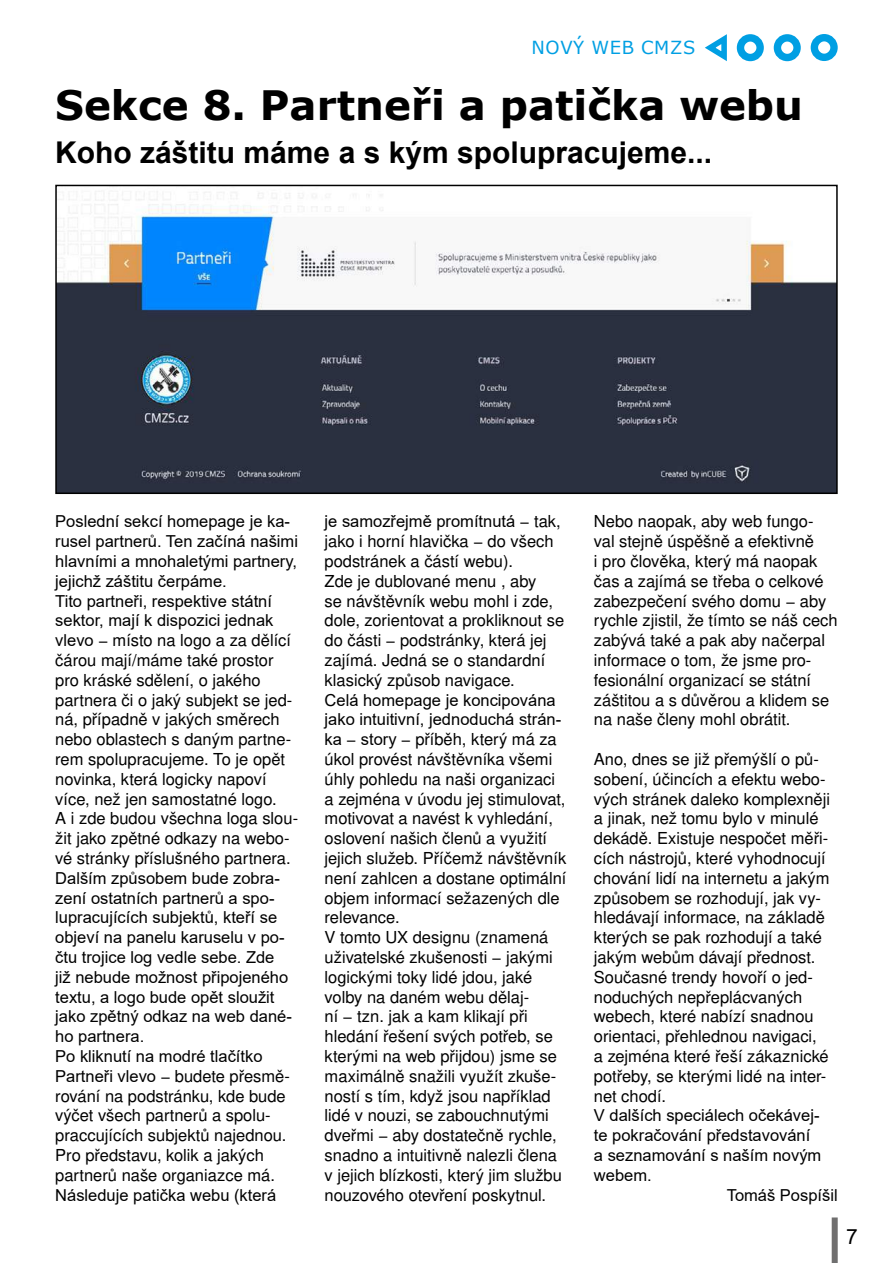
<style>
.page{position:relative;width:893px;height:1263px;background:#fff}
.page>*{position:absolute;margin:0;border:0;box-sizing:border-box;transform-origin:0 0}
.t1{font:700 40.5px "Verdana";color:#000}
.t2{font:700 30px "Arial";color:#000}
.t3{font:21px "Arial";color:#000}
.t4{font:18px "Verdana";letter-spacing:.035em;color:#009fe3}
.t5{font:16.5px/19.8px "Nimbus San L";color:#000}
.t6{font:16.5px/19.8px "Arial";color:#000}
.s1{font-family:"Arial"}
.s2{font-family:"Nimbus San L"}
</style>
<div class="page">
<div style="left:832px;top:1217px;width:6px;height:46px;background:#706f6f"></div>
<div style="left:811px;top:34px;width:27px;height:27px;border:7px solid #009fe3;border-radius:50%"></div>
<div style="left:774px;top:34px;width:27px;height:27px;border:7px solid #009fe3;border-radius:50%"></div>
<div style="left:737px;top:34px;width:27px;height:27px;border:7px solid #009fe3;border-radius:50%"></div>
<svg style="left:705px;top:34px;width:22px;height:27px"></svg>
<img style="left:58px;top:191px;width:777px;height:300px">
<div style="left:55px;top:185px;width:783px;height:309px;border:2px solid #000"></div>
<p class="t4" style="left:531px;top:35px;width:165px">NOVÝ WEB CMZS</p>
<h1 class="t1" style="left:55px;top:77px;width:749px">Sekce 8. Partneři a patička webu</h1>
<h2 class="t2" style="left:55px;top:132px;width:658px">Koho záštitu máme a s kým spolupracujeme...</h2>
<p class="t6" style="left:55px;top:511px;width:244px">Poslední sekcí homepage je ka&shy;rusel partnerů. Ten začíná našimi hlavními a mnohaletými partnery, jejichž záštitu čerpáme.<br>Tito partneři, respektive státní sektor, mají k dispozici jednak</p>
<p class="t5" style="left:55px;top:630px;width:244px"><span class="s1">vlevo</span> − místo na logo a za dělící čárou mají/máme také prostor pro kráské sdělení, o jakého partnera či o jaký subjekt se jed&shy;ná, případně v jakých směrech nebo oblastech s daným partne&shy;rem spolupracujeme. To je opět novinka, která logicky napoví více, než jen samostatné logo.<br>A i zde budou všechna loga slou&shy;žit jako zpětné odkazy na webo&shy;vé stránky příslušného partnera.</p>
<p class="t6" style="left:55px;top:868px;width:238px">Dalším způsobem bude zobra&shy;zení ostatních partnerů a spo&shy;lupracujících subjektů, kteří se objeví na panelu karuselu v po&shy;čtu trojice log vedle sebe. Zde již nebude možnost připojeného textu, a logo bude opět sloužit jako zpětný odkaz na web dané&shy;ho partnera.<br>Po kliknutí na modré tlačítko</p>
<p class="t5" style="left:55px;top:1065px;width:236px"><span class="s1">Partneři vlevo</span> − budete přesmě&shy;rování na podstránku, kde bude výčet všech partnerů a spolu&shy;praccujících subjektů najednou.<br>Pro představu, kolik a jakých partnerů naše organiazce má.</p>
<p class="t6" style="left:55px;top:1185px;width:223px">Následuje patička webu (která</p>
<p class="t6" style="left:325px;top:511px;width:238px">je samozřejmě promítnutá <span class="s2">− tak,</span></p>
<p class="t5" style="left:325px;top:531px;width:241px">jako i horní hlavička − do všech podstránek a částí webu).<br>Zde je dublované menu , aby<br>se návštěvník webu mohl i zde, dole, zorientovat a prokliknout se do části − podstránky, která jej zajímá. Jedná se o standardní klasický způsob navigace.</p>
<p class="t6" style="left:325px;top:690px;width:238px">Celá homepage je koncipována jako intuitivní, jednoduchá strán-</p>
<p class="t5" style="left:325px;top:729px;width:243px"><span class="s1">ka</span> − <span class="s1">story</span> − příběh, který má za úkol provést návštěvníka všemi úhly pohledu na naši organizaci a zejména v úvodu jej stimulovat, motivovat a navést k vyhledání, oslovení našich členů a využití jejich služeb. Příčemž návštěvník není zahlcen a dostane optimální objem informací sežazených dle relevance.<br>V tomto UX designu (znamená uživatelské zkušenosti − jakými logickými toky lidé jdou, jaké volby na daném webu dělaj-<br>ní − tzn. jak a kam klikají při hledání řešení svých potřeb, se kterými na web přijdou) jsme se maximálně snažili využít zkuše&shy;ností s tím, když jsou například lidé v nouzi, se zabouchnutými dveřmi − aby dostatečně rychle, snadno a intuitivně nalezli člena v jejich blízkosti, který jim službu nouzového otevření poskytnul.</p>
<p class="t5" style="left:594px;top:511px;width:245px">Nebo naopak, aby web fungo&shy;val stejně úspěšně a efektivně<br>i pro člověka, který má naopak čas a zajímá se třeba o celkové zabezpečení svého domu − aby rychle zjistil, že tímto se náš cech zabývá také a pak aby načerpal informace o tom, že jsme pro&shy;fesionální organizací se státní záštitou a s důvěrou a klidem se na naše členy mohl obrátit.</p>
<p class="t5" style="left:594px;top:749px;width:238px">Ano, dnes se již přemýšlí o pů&shy;sobení, účincích a efektu webo&shy;vých stránek daleko komplexněji a jinak, než tomu bylo v minulé dekádě. Existuje nespočet měři&shy;cích nástrojů, které vyhodnocují chování lidí na internetu a jakým způsobem se rozhodují, jak vy&shy;hledávají informace, na základě kterých se pak rozhodují a také jakým webům dávají přednost.<br>Současné trendy hovoří o jed&shy;noduchých nepřeplácvaných webech, které nabízí snadnou orientaci, přehlednou navigaci, a zejména které řeší zákaznické potřeby, se kterými lidé na inter&shy;net chodí.</p>
<p class="t6" style="left:594px;top:1105px;width:227px">V dalších speciálech očekávej-</p>
<p class="t6" style="left:594px;top:1125px;width:218px">te pokračování představování</p>
<p class="t6" style="left:594px;top:1145px;width:229px">a seznamování s naším novým</p>
<p class="t6" style="left:594px;top:1165px;width:59px">webem.</p>
<p class="t6" style="left:727px;top:1185px;width:112px">Tomáš Pospíšil</p>
<p class="t3" style="left:846px;top:1222px;width:13px">7</p>
</div>
